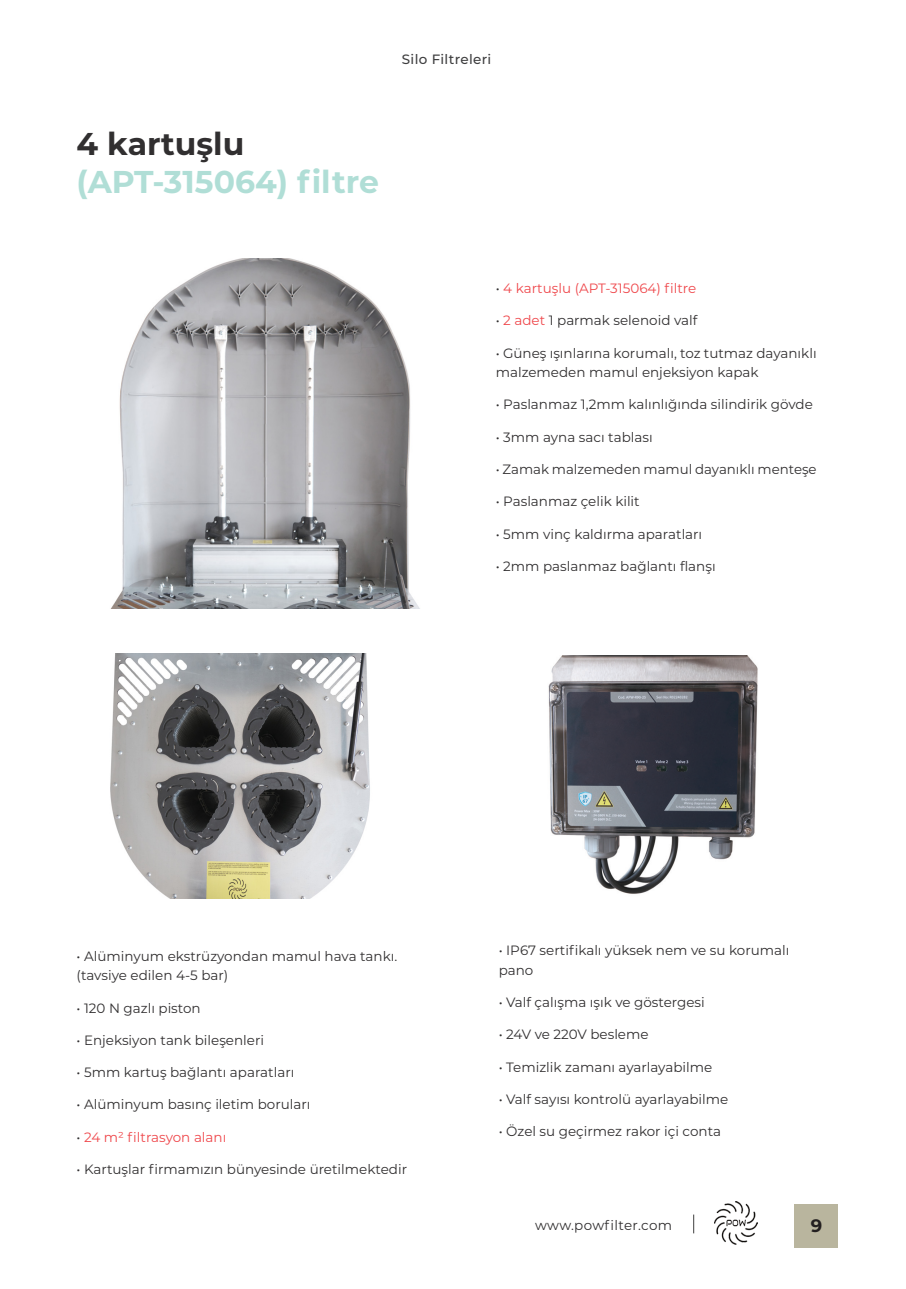
<style>
.page{position:relative;width:906px;height:1289px;background:#fff}
.page>*{position:absolute;margin:0;border:0;box-sizing:border-box;transform-origin:0 0}
.t1{font:700 31.5px "Montserrat";color:#b0ded6}
.t2{font:700 31.5px "Montserrat";color:#312f30}
.t3{font:700 18px "Montserrat";color:#231f20}
.t4{font:13.5px/19.5px "Montserrat";color:#312f30}
.t5{font:13.5px "Montserrat";color:#ef484c}
.t6{font:13.5px "Montserrat";letter-spacing:.025em;color:#312f30}
.t7{font:500 13.5px "Montserrat";letter-spacing:.025em;color:#3e3e3f}
.s1{color:#312f30}
.s2{color:#ef484c}
</style>
<div class="page">
<div style="left:795px;top:1203px;width:43px;height:44px;background:#b9b59e"></div>
<img style="left:714px;top:1201px;width:44px;height:43px">
<svg style="left:693px;top:1214px;width:1px;height:19px"></svg>
<img style="left:111px;top:258px;width:308px;height:350px">
<img style="left:110px;top:654px;width:260px;height:244px">
<img style="left:548px;top:656px;width:210px;height:238px">
<p class="t7" style="left:402px;top:50px;width:91px">Silo Filtreleri</p>
<p class="t2" style="left:77px;top:121px;width:169px">4 kartuşlu</p>
<p class="t1" style="left:77px;top:159px;width:304px">(APT-315064) filtre</p>
<p class="t5" style="left:496px;top:279px;width:202px"><span class="s1">•</span> 4 kartuşlu (APT-315064) filtre</p>
<p class="t4" style="left:496px;top:310px;width:203px">• <span class="s2">2 adet</span> 1 parmak selenoid valf</p>
<p class="t4" style="left:496px;top:342px;width:322px">• Güneş ışınlarına korumalı, toz tutmaz dayanıklı malzemeden mamul enjeksiyon kapak</p>
<p class="t4" style="left:496px;top:394px;width:319px">• Paslanmaz 1,2mm kalınlığında silindirik gövde</p>
<p class="t4" style="left:496px;top:426px;width:158px">• 3mm ayna sacı tablası</p>
<p class="t4" style="left:496px;top:459px;width:322px">• Zamak malzemeden mamul dayanıklı menteşe</p>
<p class="t4" style="left:496px;top:491px;width:145px">• Paslanmaz çelik kilit</p>
<p class="t4" style="left:496px;top:523px;width:208px">• 5mm vinç kaldırma aparatları</p>
<p class="t4" style="left:496px;top:555px;width:221px">• 2mm paslanmaz bağlantı flanşı</p>
<p class="t4" style="left:77px;top:945px;width:322px">• Alüminyum ekstrüzyondan mamul hava tankı. (tavsiye edilen 4-5 bar)</p>
<p class="t4" style="left:77px;top:997px;width:126px">• 120 N gazlı piston</p>
<p class="t4" style="left:77px;top:1029px;width:189px">• Enjeksiyon tank bileşenleri</p>
<p class="t4" style="left:77px;top:1062px;width:219px">• 5mm kartuş bağlantı aparatları</p>
<p class="t4" style="left:77px;top:1094px;width:235px">• Alüminyum basınç iletim boruları</p>
<p class="t5" style="left:77px;top:1127px;width:151px"><span class="s1">•</span> 24 m² filtrasyon alanı</p>
<p class="t4" style="left:77px;top:1158px;width:332px">• Kartuşlar firmamızın bünyesinde üretilmektedir</p>
<p class="t4" style="left:499px;top:940px;width:292px">• IP67 sertifikalı yüksek nem ve su korumalı pano</p>
<p class="t4" style="left:499px;top:992px;width:208px">• Valf çalışma ışık ve göstergesi</p>
<p class="t4" style="left:499px;top:1024px;width:151px">• 24V ve 220V besleme</p>
<p class="t4" style="left:499px;top:1056px;width:215px">• Temizlik zamanı ayarlayabilme</p>
<p class="t4" style="left:499px;top:1088px;width:231px">• Valf sayısı kontrolü ayarlayabilme</p>
<p class="t4" style="left:499px;top:1121px;width:224px">• Özel su geçirmez rakor içi conta</p>
<p class="t6" style="left:535px;top:1215px;width:139px">www.powfilter.com</p>
<h2 class="t3" style="left:810px;top:1212px;width:13px">9</h2>
</div>
